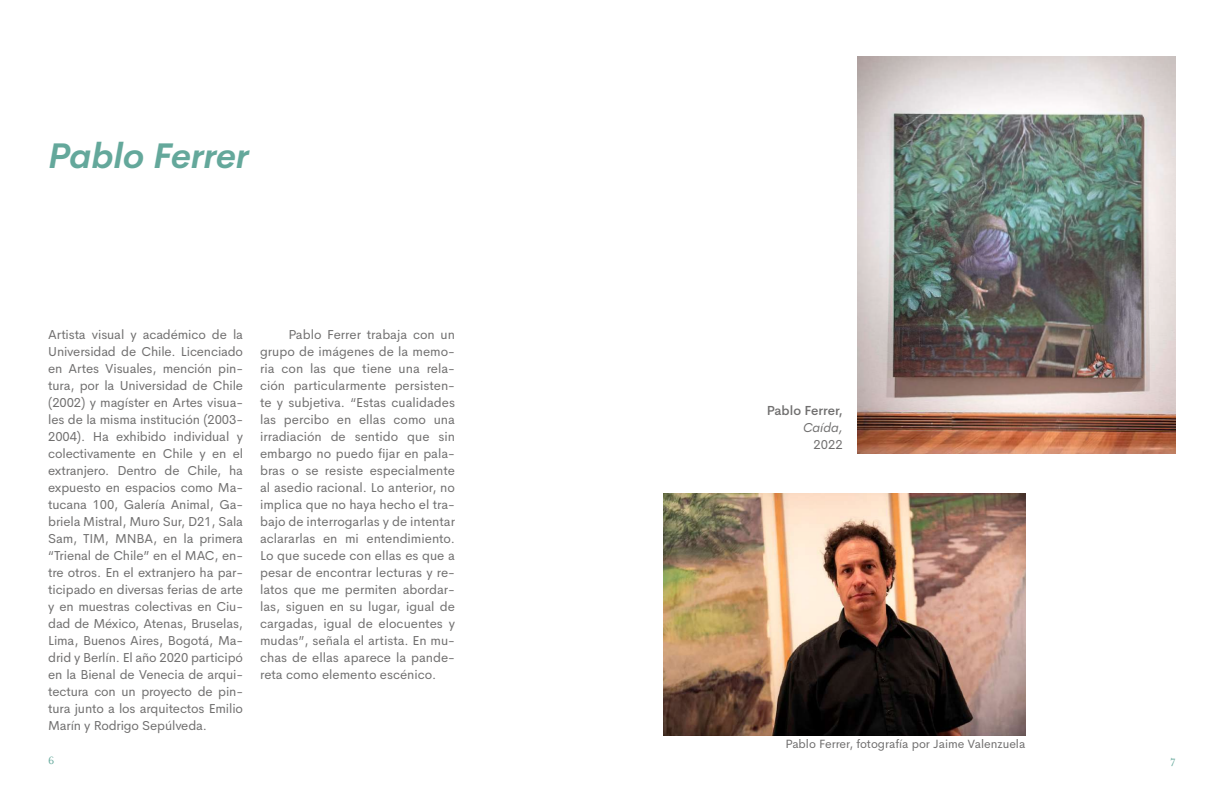
<style>
.page{position:relative;width:1224px;height:792px;background:#fff}
.page>*{position:absolute;margin:0;border:0;box-sizing:border-box;transform-origin:0 0}
.t1{font:italic 700 35px "Cerebri Sans";color:#64a89b}
.t2{font:13px/17px "Cerebri Sans";letter-spacing:-.005em;color:#706f6f;text-align:justify}
.t3{font:500 13px "Cerebri Sans";color:#706f6f}
.t4{font:italic 13px "Cerebri Sans";color:#706f6f}
.t5{font:12px "Cerebri Sans";color:#706f6f}
.t6{font:12px "Mrs Eaves OT";color:#64a89b}
</style>
<div class="page">
<img style="left:858px;top:57px;width:318px;height:397px">
<img style="left:663px;top:494px;width:362px;height:241px">
<h1 class="t1" style="left:48px;top:127px;width:202px">Pablo Ferrer</h1>
<p class="t2" style="left:48px;top:325px;width:196px">Artista visual y académico de la Universidad de Chile. Licenciado en Artes Visuales, mención pin&shy;tura, por la Universidad de Chile (2002) y magíster en Artes visua&shy;les de la misma institución (2003- 2004). Ha exhibido individual y colectivamente en Chile y en el extranjero. Dentro de Chile, ha expuesto en espacios como Ma&shy;tucana 100, Galería Animal, Ga&shy;briela Mistral, Muro Sur, D21, Sala Sam, TIM, MNBA, en la primera “Trienal de Chile” en el MAC, en&shy;tre otros. En el extranjero ha par&shy;ticipado en diversas ferias de arte y en muestras colectivas en Ciu&shy;dad de México, Atenas, Bruselas, Lima, Buenos Aires, Bogotá, Ma&shy;drid y Berlín. El año 2020 participó en la Bienal de Venecia de arqui&shy;tectura con un proyecto de pin&shy;tura junto a los arquitectos Emilio Marín y Rodrigo Sepúlveda.</p>
<p class="t2" style="left:260px;top:325px;width:196px;text-indent:28px">Pablo Ferrer trabaja con un grupo de imágenes de la memo&shy;ria con las que tiene una rela&shy;ción particularmente persisten&shy;te y subjetiva. “Estas cualidades las percibo en ellas como una irradiación de sentido que sin embargo no puedo fijar en pala&shy;bras o se resiste especialmente al asedio racional. Lo anterior, no implica que no haya hecho el tra&shy;bajo de interrogarlas y de intentar aclararlas en mi entendimiento.<br>Lo que sucede con ellas es que a pesar de encontrar lecturas y re&shy;latos que me permiten abordar&shy;las, siguen en su lugar, igual de cargadas, igual de elocuentes y mudas”, señala el artista. En mu&shy;chas de ellas aparece la pande&shy;reta como elemento escénico.</p>
<p class="t3" style="left:767px;top:400px;width:78px">Pablo Ferrer,</p>
<p class="t4" style="left:803px;top:417px;width:41px">Caída,</p>
<p class="t2" style="left:814px;top:435px;width:31px">2022</p>
<p class="t5" style="left:785px;top:735px;width:241px">Pablo Ferrer, fotografía por Jaime Valenzuela</p>
<p class="t6" style="left:48px;top:754px;width:8px">6</p>
<p class="t6" style="left:1170px;top:754px;width:7px">7</p>
</div>
